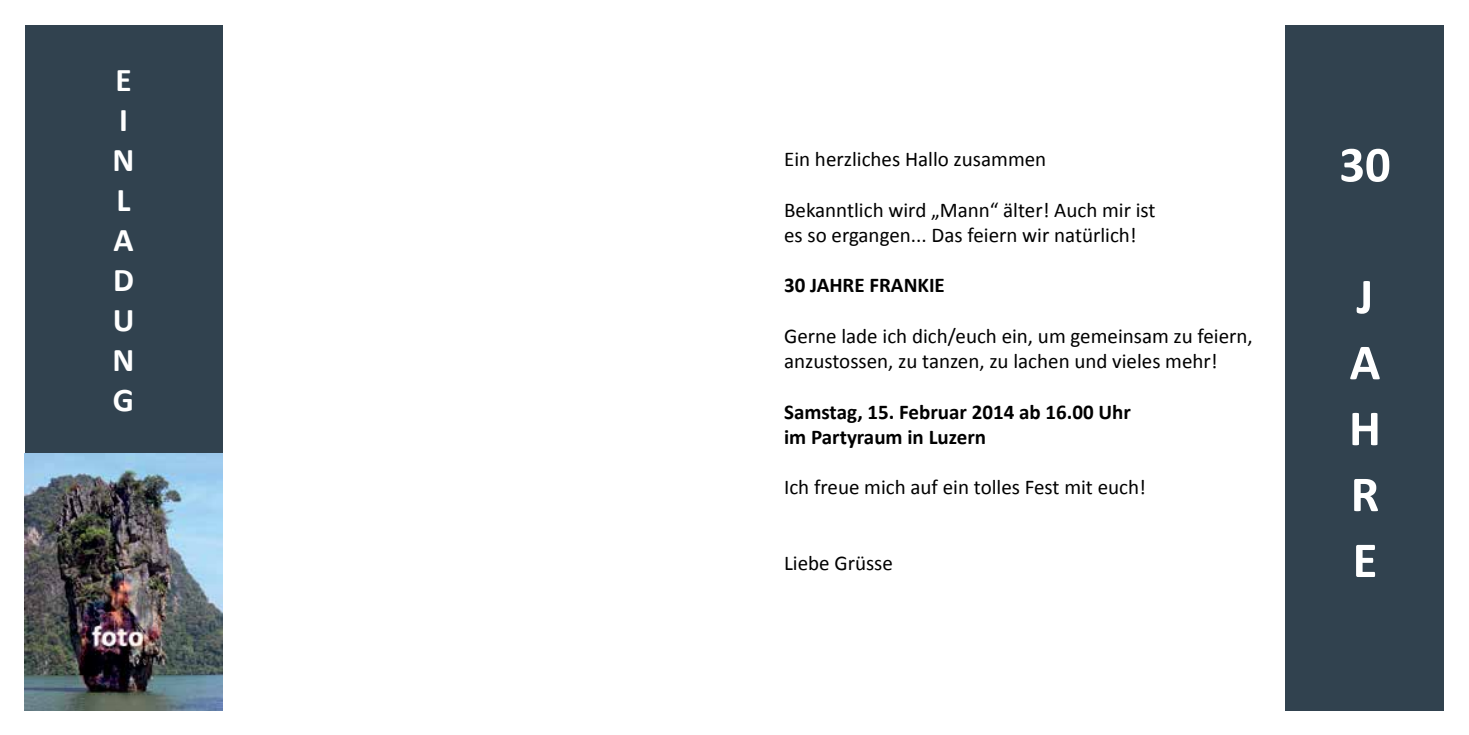
<style>
.page{position:relative;width:1469px;height:735px;background:#fff}
.page>*{position:absolute;margin:0;border:0;box-sizing:border-box;transform-origin:0 0}
.t1{font:700 52.5px "Calibri";color:#fff}
.Einladung{font:700 50.75px "Calibri";color:#fff}
.t2{font:700 33.25px "Calibri";color:#fff}
.t3{font:21px/25.2px "Calibri";color:#000}
.t4{font:700 21px "Calibri";color:#000}
.s1{font-size:52.5px}
</style>
<div class="page">
<div style="left:25px;top:25px;width:197px;height:684px;background:#31424f"></div>
<img style="left:25px;top:453px;width:197px;height:256px">
<div style="left:1285px;top:25px;width:159px;height:684px;background:#31424f"></div>
<p class="t2" style="left:115px;top:59px;width:18px">E</p>
<p class="t2" style="left:119px;top:99px;width:10px">I</p>
<p class="t2" style="left:113px;top:138px;width:23px">N</p>
<p class="t2" style="left:116px;top:178px;width:16px">L</p>
<p class="t2" style="left:113px;top:218px;width:22px">A</p>
<p class="t2" style="left:113px;top:258px;width:22px">D</p>
<p class="t2" style="left:113px;top:298px;width:23px">U</p>
<p class="t2" style="left:113px;top:338px;width:23px">N</p>
<p class="t2" style="left:113px;top:378px;width:23px">G</p>
<p class="t3" style="left:784px;top:147px;width:264px">Ein herzliches Hallo zusammen</p>
<p class="t3" style="left:784px;top:197px;width:373px">Bekanntlich wird „Mann“ älter! Auch mir ist</p>
<p class="t3" style="left:784px;top:222px;width:354px">es so ergangen... Das feiern wir natürlich!</p>
<p class="t4" style="left:784px;top:272px;width:162px">30 JAHRE FRANKIE</p>
<p class="t3" style="left:784px;top:323px;width:470px">Gerne lade ich dich/euch ein, um gemeinsam zu feiern, anzustossen, zu tanzen, zu lachen und vieles mehr!</p>
<p class="t4" style="left:784px;top:398px;width:348px">Samstag, 15. Februar 2014 ab 16.00 Uhr</p>
<p class="t4" style="left:784px;top:423px;width:203px">im Partyraum in Luzern</p>
<p class="t3" style="left:784px;top:474px;width:363px">Ich freue mich auf ein tolles Fest mit euch!</p>
<p class="t3" style="left:784px;top:550px;width:110px">Liebe Grüsse</p>
<p class="Einladung" style="left:1339px;top:132px;width:53px">30</p>
<p class="t1" style="left:1382px;top:142px;width:16px">I</p>
<p class="Einladung" style="left:1356px;top:264px;width:18px">J</p>
<p class="Einladung" style="left:1349px;top:330px;width:32px">A</p>
<p class="t1" style="left:1373px;top:331px;width:33px">A</p>
<p class="Einladung" style="left:1348px;top:395px;width:59px">H<span class="s1">D</span></p>
<p class="Einladung" style="left:1350px;top:461px;width:58px">R<span class="s1">U</span></p>
<p class="Einladung" style="left:1352px;top:527px;width:26px">E</p>
</div>
